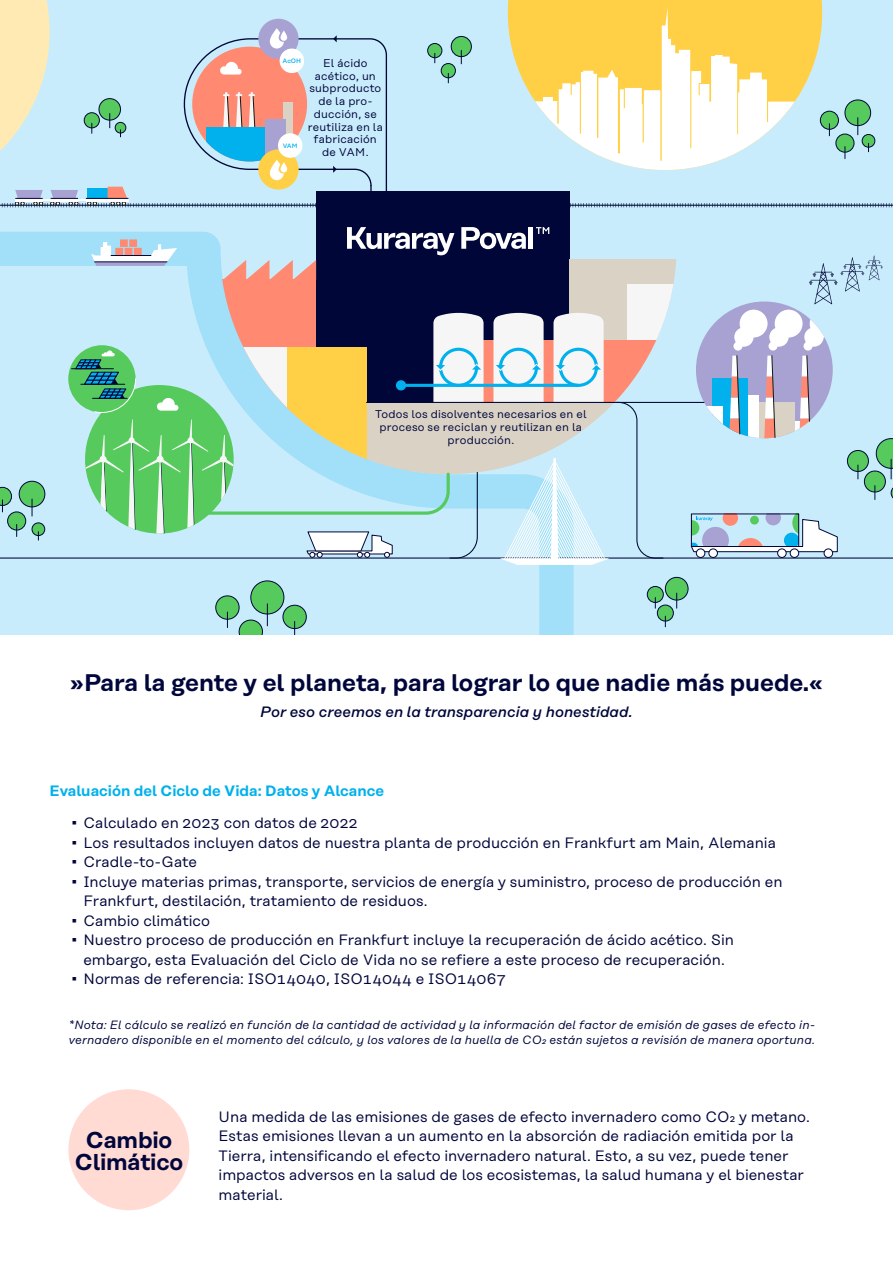
<style>
.page{position:relative;width:893px;height:1263px;background:#fff}
.page>*{position:absolute;margin:0;border:0;box-sizing:border-box;transform-origin:0 0}
.t1{font:600 24px "Rational Text";color:#00063b}
.t2{font:600 22.95px/22.2px "Rational Text";letter-spacing:-.01em;color:#00063b;text-align:center}
.t3{font:15px/19.5px "Rational Text";color:#00063b}
.t4{font:italic 500 15px "Rational Text";color:#00063b}
.t5{font:600 15px "Rational Text";color:#00b1ec}
.t6{font:italic 12px/15px "Rational Text";letter-spacing:.01em;color:#00063b}
.t7{font:11.25px/12.8px "Rational Text";letter-spacing:.015em;color:#00063b;text-align:center}
.t8{font:500 6.3px "Rational Text";color:#00b1ee}
</style>
<div class="page">
<div style="left:0;top:0;width:893px;height:635px;background:#c9ecfc"></div>
<svg style="left:0;top:232px;width:574px;height:403px"></svg>
<div style="left:216px;top:596px;width:23px;height:23px;background:#56ca5d;border-radius:50%"></div>
<div style="left:215px;top:596px;width:24px;height:23px;border:1px solid #000738;border-radius:50%"></div>
<svg style="left:227px;top:612px;width:1px;height:16px"></svg>
<div style="left:283px;top:605px;width:23px;height:24px;background:#56ca5d;border-radius:50%"></div>
<div style="left:283px;top:605px;width:24px;height:24px;border:1px solid #000738;border-radius:50%"></div>
<svg style="left:294px;top:621px;width:1px;height:14px"></svg>
<div style="left:251px;top:581px;width:33px;height:33px;background:#56ca5d;border-radius:50%"></div>
<div style="left:250px;top:581px;width:34px;height:33px;border:1px solid #000738;border-radius:50%"></div>
<svg style="left:239px;top:604px;width:29px;height:31px"></svg>
<div style="left:847px;top:450px;width:21px;height:21px;background:#56ca5d;border-radius:50%"></div>
<div style="left:847px;top:450px;width:22px;height:22px;border:1px solid #000738;border-radius:50%"></div>
<svg style="left:858px;top:465px;width:1px;height:14px"></svg>
<div style="left:864px;top:471px;width:21px;height:21px;background:#56ca5d;border-radius:50%"></div>
<div style="left:864px;top:471px;width:22px;height:21px;border:1px solid #000738;border-radius:50%"></div>
<svg style="left:875px;top:486px;width:1px;height:13px"></svg>
<svg style="left:891px;top:487px;width:2px;height:12px"></svg>
<svg style="left:876px;top:438px;width:17px;height:41px"></svg>
<svg style="left:647px;top:586px;width:16px;height:16px"></svg>
<div style="left:647px;top:586px;width:17px;height:17px;border:1px solid #000738;border-radius:50%"></div>
<div style="left:657px;top:605px;width:16px;height:16px;background:#56ca5d;border-radius:50%"></div>
<div style="left:657px;top:605px;width:17px;height:16px;border:1px solid #000738;border-radius:50%"></div>
<div style="left:665px;top:577px;width:23px;height:23px;background:#56ca5d;border-radius:50%"></div>
<div style="left:665px;top:577px;width:23px;height:23px;border:1px solid #000738;border-radius:50%"></div>
<svg style="left:676px;top:593px;width:1px;height:15px"></svg>
<svg style="left:0;top:487px;width:12px;height:25px"></svg>
<div style="left:8px;top:512px;width:18px;height:18px;background:#56ca5d;border-radius:50%"></div>
<div style="left:7px;top:512px;width:19px;height:18px;border:1px solid #000738;border-radius:50%"></div>
<svg style="left:16px;top:524px;width:1px;height:12px"></svg>
<div style="left:32px;top:523px;width:13px;height:13px;background:#56ca5d;border-radius:50%"></div>
<div style="left:32px;top:523px;width:13px;height:13px;border:1px solid #000738;border-radius:50%"></div>
<div style="left:19px;top:481px;width:26px;height:26px;background:#56ca5d;border-radius:50%"></div>
<div style="left:19px;top:481px;width:26px;height:26px;border:1px solid #000738;border-radius:50%"></div>
<svg style="left:32px;top:499px;width:1px;height:17px"></svg>
<div style="left:696px;top:549px;width:9px;height:8px;background:#fff;border-radius:50%"></div>
<div style="left:696px;top:549px;width:9px;height:9px;border:1px solid #000738;border-radius:50%"></div>
<div style="left:709px;top:549px;width:8px;height:8px;background:#fff;border-radius:50%"></div>
<div style="left:709px;top:549px;width:9px;height:9px;border:1px solid #000738;border-radius:50%"></div>
<div style="left:778px;top:549px;width:8px;height:8px;background:#fff;border-radius:50%"></div>
<div style="left:777px;top:549px;width:9px;height:9px;border:1px solid #000738;border-radius:50%"></div>
<div style="left:790px;top:549px;width:9px;height:8px;background:#fff;border-radius:50%"></div>
<div style="left:790px;top:549px;width:9px;height:9px;border:1px solid #000738;border-radius:50%"></div>
<div style="left:824px;top:549px;width:9px;height:8px;background:#fff;border-radius:50%"></div>
<div style="left:824px;top:549px;width:9px;height:9px;border:1px solid #000738;border-radius:50%"></div>
<svg style="left:691px;top:514px;width:147px;height:38px"></svg>
<div style="left:691px;top:514px;width:108px;height:33px;border:1px solid #000738"></div>
<div style="left:316px;top:191px;width:254px;height:233px;background:#000738"></div>
<div style="left:570px;top:259px;width:107px;height:81px;background:#dad2c5"></div>
<svg style="left:628px;top:284px;width:49px;height:56px;background:#ecf3f7"></svg>
<svg style="left:609px;top:340px;width:62px;height:62px"></svg>
<hr style="left:0;top:557px;width:893px;height:2px;background:#000738">
<svg style="left:615px;top:401px;width:49px;height:158px"></svg>
<div style="left:68px;top:345px;width:68px;height:67px;background:#56ca5d;border-radius:50%"></div>
<hr style="left:72px;top:368px;width:41px;height:1px;background:#000738">
<svg style="left:809px;top:255px;width:74px;height:49px"></svg>
<hr style="left:367px;top:402px;width:378px;height:1px;background:#000738">
<div style="left:696px;top:301px;width:137px;height:137px;background:#a8a2d2;border-radius:50%"></div>
<svg style="left:713px;top:378px;width:16px;height:51px"></svg>
<svg style="left:706px;top:406px;width:16px;height:23px"></svg>
<svg style="left:729px;top:310px;width:104px;height:128px"></svg>
<svg style="left:75px;top:227px;width:534px;height:338px"></svg>
<hr style="left:401px;top:384px;width:177px;height:3px;background:#00b1ee">
<svg style="left:0;top:0;width:893px;height:207px"></svg>
<div style="left:68px;top:1089px;width:121px;height:121px;background:#ffdbd4;border-radius:50%"></div>
<p class="t8" style="left:283px;top:57px;width:20px">AcOH</p>
<p class="t8" style="left:283px;top:142px;width:16px">VAM</p>
<p class="t7" style="left:308px;top:57px;width:77px">El ácido acético, un subproducto de la pro&shy;ducción, se reutiliza en la fabricación de VAM.</p>
<p class="t7" style="left:375px;top:408px;width:213px">Todos los disolventes necesarios en el proceso se reciclan y reutilizan en la producción.</p>
<h1 class="t1" style="left:70px;top:669px;width:755px">»Para la gente y el planeta, para lograr lo que nadie más puede.«</h1>
<p class="t4" style="left:260px;top:702px;width:374px">Por eso creemos en la transparencia y honestidad.</p>
<p class="t5" style="left:50px;top:782px;width:336px">Evaluación del Ciclo de Vida: Datos y Alcance</p>
<p class="t3" style="left:70px;top:813px;width:289px">▪ Calculado en 2023 con datos de 2022</p>
<p class="t3" style="left:70px;top:832px;width:708px">▪ Los resultados incluyen datos de nuestra planta de producción en Frankfurt am Main, Alemania</p>
<p class="t3" style="left:70px;top:852px;width:129px">▪ Cradle-to-Gate</p>
<p class="t3" style="left:83px;top:871px;width:701px;text-indent:-14px">▪ Incluye materias primas, transporte, servicios de energía y suministro, proceso de producción en<br>Frankfurt, destilación, tratamiento de residuos.</p>
<p class="t3" style="left:70px;top:910px;width:142px">▪ Cambio climático</p>
<p class="t3" style="left:70px;top:930px;width:666px;text-align:center">▪ Nuestro proceso de producción en Frankfurt incluye la recuperación de ácido acético. Sin embargo, esta Evaluación del Ciclo de Vida no se refiere a este proceso de recuperación.</p>
<p class="t3" style="left:70px;top:969px;width:437px">▪ Normas de referencia: ISO14040, ISO14044 e ISO14067</p>
<p class="t6" style="left:69px;top:1017px;width:748px">*Nota: El cálculo se realizó en función de la cantidad de actividad y la información del factor de emisión de gases de efecto in&shy;vernadero disponible en el momento del cálculo, y los valores de la huella de CO2 están sujetos a revisión de manera oportuna.</p>
<h2 class="t2" style="left:75px;top:1128px;width:110px">Cambio<br>Climático</h2>
<p class="t3" style="left:219px;top:1107px;width:593px">Una medida de las emisiones de gases de efecto invernadero como CO2 y metano.<br>Estas emisiones llevan a un aumento en la absorción de radiación emitida por la Tierra, intensificando el efecto invernadero natural. Esto, a su vez, puede tener impactos adversos en la salud de los ecosistemas, la salud humana y el bienestar material.</p>
</div>
